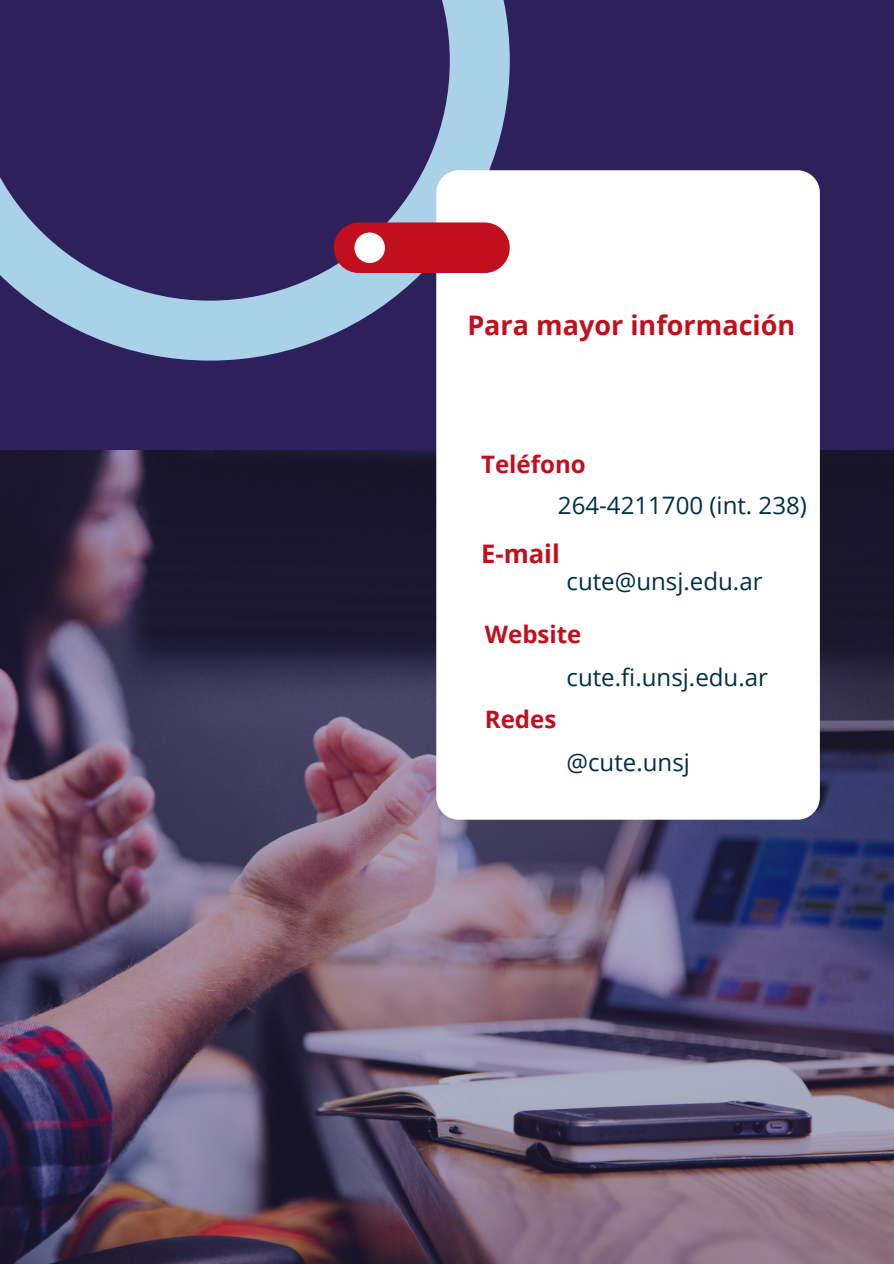
<style>
.page{position:relative;width:894px;height:1264px;background:#fff}
.page>*{position:absolute;margin:0;border:0;box-sizing:border-box;transform-origin:0 0}
.t1{font:700 27px "Open Sans";color:#c10f1e}
.t2{font:700 25.5px "Open Sans";color:#c10f1e}
.t3{font:24px "Open Sans";color:#012f46}
.t4{font:700 24px "Open Sans";color:#c10f1e}
</style>
<div class="page">
<div style="left:0;top:0;width:893px;height:1263px;background:#2e205b"></div>
<img style="left:0;top:450px;width:893px;height:813px">
<svg style="left:0;top:0;width:509px;height:360px"></svg>
<div style="left:436px;top:170px;width:383px;height:649px;background:#fff;border-radius:22px"></div>
<div style="left:333px;top:222px;width:176px;height:51px;background:#c10f1e;border-radius:25px"></div>
<div style="left:354px;top:232px;width:31px;height:31px;background:#fff;border-radius:50%"></div>
<p class="t1" style="left:467px;top:306px;width:329px">Para mayor información</p>
<p class="t4" style="left:481px;top:447px;width:106px">Teléfono</p>
<p class="t3" style="left:557px;top:489px;width:250px">264-4211700 (int. 238)</p>
<p class="t2" style="left:481px;top:535px;width:80px">E-mail</p>
<p class="t3" style="left:566px;top:564px;width:197px">cute@unsj.edu.ar</p>
<p class="t4" style="left:484px;top:617px;width:98px">Website</p>
<p class="t3" style="left:566px;top:660px;width:203px">cute.fi.unsj.edu.ar</p>
<p class="t4" style="left:484px;top:702px;width:73px">Redes</p>
<p class="t3" style="left:566px;top:745px;width:125px">@cute.unsj</p>
</div>
